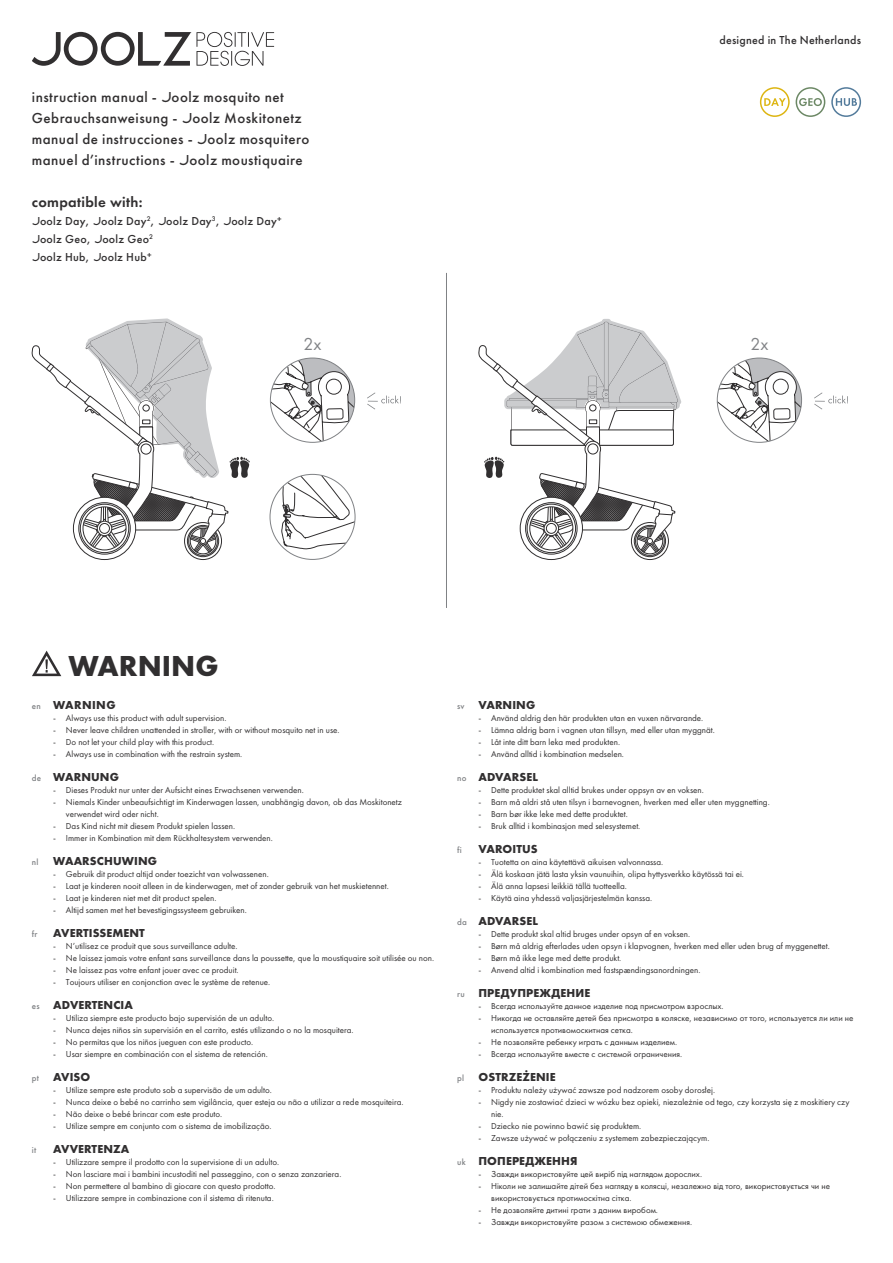
<style>
.page{position:relative;width:893px;height:1263px;background:#fff}
.page>*{position:absolute;margin:0;border:0;box-sizing:border-box;transform-origin:0 0}
.t1{font:700 30px "Futura PT";color:#312f30}
.t2{font:18px "Futura PT Joolz";color:#808285}
.t3{font:500 15px/21px "Futura PT Joolz";letter-spacing:.03em;color:#312f30}
.t4{font:15px "Futura PT Joolz Demi";letter-spacing:.02em;color:#312f30}
.t5{font:700 12px "Futura PT";letter-spacing:.01em;color:#312f30}
.t6{font:500 12px/18px "Futura PT Joolz";letter-spacing:.02em;color:#312f30}
.t7{font:700 12px "Futura PT";letter-spacing:.03em;color:#312f30}
.t8{font:9px/12px "Futura PT Joolz";color:#312f30}
.t9{font:9px/12px "Futura PT";color:#312f30}
.t10{font:500 9px "Futura PT Joolz";letter-spacing:.03em;color:#808285}
</style>
<div class="page">
<hr style="left:446px;top:273px;width:1px;height:335px;background:#808285">
<svg style="left:281px;top:474px;width:74px;height:75px"></svg>
<svg style="left:31px;top:318px;width:219px;height:242px"></svg>
<svg style="left:270px;top:358px;width:85px;height:84px"></svg>
<svg style="left:717px;top:358px;width:84px;height:84px"></svg>
<svg style="left:32px;top:651px;width:29px;height:25px"></svg>
<svg style="left:32px;top:32px;width:242px;height:34px"></svg>
<svg style="left:814px;top:392px;width:34px;height:17px"></svg>
<svg style="left:367px;top:392px;width:34px;height:17px"></svg>
<div style="left:760px;top:87px;width:30px;height:30px;border:2px solid #ddb511;border-radius:50%"></div>
<svg style="left:764px;top:98px;width:22px;height:8px"></svg>
<div style="left:796px;top:87px;width:29px;height:30px;border:2px solid #6c8865;border-radius:50%"></div>
<svg style="left:799px;top:98px;width:23px;height:8px"></svg>
<div style="left:831px;top:87px;width:30px;height:30px;border:2px solid #537b9b;border-radius:50%"></div>
<svg style="left:836px;top:98px;width:21px;height:8px"></svg>
<svg style="left:478px;top:319px;width:203px;height:241px"></svg>
<div style="left:546px;top:523px;width:10px;height:10px;background:#fff;border-radius:50%"></div>
<div style="left:546px;top:523px;width:11px;height:11px;border:1px solid #312f30;border-radius:50%"></div>
<h3 class="t3" style="left:32px;top:84px;width:279px">instruction manual - Joolz mosquito net Gebrauchsanweisung - Joolz Moskitonetz manual de instrucciones - Joolz mosquitero manuel d’instructions - Joolz moustiquaire</h3>
<h3 class="t4" style="left:32px;top:189px;width:112px">compatible with:</h3>
<h3 class="t6" style="left:32px;top:210px;width:251px">Joolz Day, Joolz Day<sup>2</sup>, Joolz Day<sup>3</sup>, Joolz Day<sup>+<br></sup>Joolz Geo, Joolz Geo<sup>2<br></sup>Joolz Hub, Joolz Hub<sup>+</sup></h3>
<h3 class="t6" style="left:719px;top:29px;width:143px">designed in The Netherlands</h3>
<h2 class="t2" style="left:303px;top:331px;width:20px">2x</h2>
<h2 class="t2" style="left:750px;top:331px;width:20px">2x</h2>
<p class="t10" style="left:32px;top:699px;width:10px">en</p>
<p class="t10" style="left:32px;top:771px;width:11px">de</p>
<p class="t10" style="left:32px;top:855px;width:8px">nl</p>
<p class="t10" style="left:32px;top:927px;width:7px">fr</p>
<p class="t10" style="left:32px;top:999px;width:9px">es</p>
<p class="t10" style="left:32px;top:1071px;width:9px">pt</p>
<p class="t10" style="left:32px;top:1143px;width:6px">it</p>
<h1 class="t1" style="left:68px;top:647px;width:152px">WARNING</h1>
<h3 class="t7" style="left:53px;top:698px;width:64px">WARNING</h3>
<p class="t8" style="left:53px;top:712px;width:175px">- Always use this product with adult supervision.</p>
<p class="t8" style="left:53px;top:724px;width:288px">- Never leave children unattended in stroller, with or without mosquito net in use.</p>
<p class="t8" style="left:53px;top:736px;width:163px">- Do not let your child play with this product.</p>
<p class="t8" style="left:53px;top:748px;width:191px">- Always use in combination with the restrain system.</p>
<h3 class="t5" style="left:53px;top:770px;width:67px">WARNUNG</h3>
<p class="t8" style="left:53px;top:784px;width:252px">- Dieses Produkt nur unter der Aufsicht eines Erwachsenen verwenden.</p>
<p class="t8" style="left:66px;top:796px;width:338px;text-indent:-13px">- Niemals Kinder unbeaufsichtigt im Kinderwagen lassen, unabhängig davon, ob das Moskitonetz verwendet wird oder nicht.</p>
<p class="t8" style="left:53px;top:820px;width:183px">- Das Kind nicht mit diesem Produkt spielen lassen.</p>
<p class="t8" style="left:53px;top:832px;width:221px">- Immer in Kombination mit dem Rückhaltesystem verwenden.</p>
<h3 class="t5" style="left:53px;top:854px;width:105px">WAARSCHUWING</h3>
<p class="t8" style="left:53px;top:868px;width:217px">- Gebruik dit product altijd onder toezicht van volwassenen.</p>
<p class="t8" style="left:53px;top:880px;width:337px">- Laat je kinderen nooit alleen in de kinderwagen, met of zonder gebruik van het muskietennet.</p>
<p class="t8" style="left:53px;top:892px;width:165px">- Laat je kinderen niet met dit product spelen.</p>
<p class="t8" style="left:53px;top:904px;width:195px">- Altijd samen met het bevestigingssysteem gebruiken.</p>
<h3 class="t5" style="left:53px;top:926px;width:93px">AVERTISSEMENT</h3>
<p class="t8" style="left:53px;top:940px;width:186px">- N’utilisez ce produit que sous surveillance adulte.</p>
<p class="t8" style="left:53px;top:952px;width:382px">- Ne laissez jamais votre enfant sans surveillance dans la poussette, que la moustiquaire soit utilisée ou non.</p>
<p class="t8" style="left:53px;top:964px;width:187px">- Ne laissez pas votre enfant jouer avec ce produit.</p>
<p class="t8" style="left:53px;top:976px;width:219px">- Toujours utiliser en conjonction avec le système de retenue.</p>
<h3 class="t5" style="left:53px;top:998px;width:81px">ADVERTENCIA</h3>
<p class="t8" style="left:53px;top:1012px;width:222px">- Utiliza siempre este producto bajo supervisión de un adulto.</p>
<p class="t8" style="left:53px;top:1024px;width:302px">- Nunca dejes niños sin supervisión en el carrito, estés utilizando o no la mosquitera.</p>
<p class="t8" style="left:53px;top:1036px;width:202px">- No permitas que los niños jueguen con este producto.</p>
<p class="t8" style="left:53px;top:1048px;width:216px">- Usar siempre en combinación con el sistema de retención.</p>
<h3 class="t5" style="left:53px;top:1070px;width:39px">AVISO</h3>
<p class="t8" style="left:53px;top:1084px;width:220px">- Utilize sempre este produto sob a supervisão de um adulto.</p>
<p class="t8" style="left:53px;top:1096px;width:352px">- Nunca deixe o bebé no carrinho sem vigilância, quer esteja ou não a utilizar a rede mosquiteira.</p>
<p class="t8" style="left:53px;top:1108px;width:171px">- Não deixe o bebé brincar com este produto.</p>
<p class="t8" style="left:53px;top:1120px;width:220px">- Utilize sempre em conjunto com o sistema de imobilização.</p>
<h3 class="t5" style="left:53px;top:1142px;width:78px">AVVERTENZA</h3>
<p class="t8" style="left:53px;top:1156px;width:228px">- Utilizzare sempre il prodotto con la supervisione di un adulto.</p>
<p class="t8" style="left:53px;top:1168px;width:290px">- Non lasciare mai i bambini incustoditi nel passeggino, con o senza zanzariera.</p>
<p class="t8" style="left:53px;top:1180px;width:224px">- Non permettere al bambino di giocare con questo prodotto.</p>
<p class="t8" style="left:53px;top:1192px;width:222px">- Utilizzare sempre in combinazione con il sistema di ritenuta.</p>
<p class="t10" style="left:457px;top:699px;width:9px">sv</p>
<p class="t10" style="left:457px;top:771px;width:11px">no</p>
<p class="t10" style="left:457px;top:843px;width:6px">fi</p>
<p class="t10" style="left:457px;top:915px;width:11px">da</p>
<p class="t10" style="left:457px;top:987px;width:9px">ru</p>
<p class="t10" style="left:457px;top:1071px;width:9px">pl</p>
<p class="t10" style="left:457px;top:1155px;width:10px">uk</p>
<h3 class="t5" style="left:478px;top:698px;width:58px">VARNING</h3>
<p class="t8" style="left:478px;top:712px;width:226px">- Använd aldrig den här produkten utan en vuxen närvarande.</p>
<p class="t8" style="left:478px;top:724px;width:238px">- Lämna aldrig barn i vagnen utan tillsyn, med eller utan myggnät.</p>
<p class="t8" style="left:478px;top:736px;width:143px">- Låt inte ditt barn leka med produkten.</p>
<p class="t8" style="left:478px;top:748px;width:147px">- Använd alltid i kombination medselen.</p>
<h3 class="t5" style="left:478px;top:770px;width:61px">ADVARSEL</h3>
<p class="t8" style="left:478px;top:784px;width:227px">- Dette produktet skal alltid brukes under oppsyn av en voksen.</p>
<p class="t8" style="left:478px;top:796px;width:293px">- Barn må aldri stå uten tilsyn i barnevognen, hverken med eller uten myggnetting.</p>
<p class="t8" style="left:478px;top:808px;width:151px">- Barn bør ikke leke med dette produktet.</p>
<p class="t8" style="left:478px;top:820px;width:163px">- Bruk alltid i kombinasjon med selesystemet.</p>
<h3 class="t5" style="left:478px;top:842px;width:61px">VAROITUS</h3>
<p class="t8" style="left:478px;top:856px;width:186px">- Tuotetta on aina käytettävä aikuisen valvonnassa.</p>
<p class="t8" style="left:478px;top:868px;width:267px">- Älä koskaan jätä lasta yksin vaunuihin, olipa hyttysverkko käytössä tai ei.</p>
<p class="t8" style="left:478px;top:880px;width:150px">- Älä anna lapsesi leikkiä tällä tuotteella.</p>
<p class="t8" style="left:478px;top:892px;width:175px">- Käytä aina yhdessä valjasjärjestelmän kanssa.</p>
<h3 class="t5" style="left:478px;top:914px;width:61px">ADVARSEL</h3>
<p class="t8" style="left:478px;top:928px;width:213px">- Dette produkt skal altid bruges under opsyn af en voksen.</p>
<p class="t8" style="left:478px;top:940px;width:353px">- Børn må aldrig efterlades uden opsyn i klapvognen, hverken med eller uden brug af myggenettet.</p>
<p class="t8" style="left:478px;top:952px;width:144px">- Børn må ikke lege med dette produkt.</p>
<p class="t8" style="left:478px;top:964px;width:223px">- Anvend altid i kombination med fastspændingsanordningen.</p>
<h3 class="t5" style="left:478px;top:986px;width:113px">ПРЕДУПРЕЖДЕНИЕ</h3>
<p class="t9" style="left:478px;top:1000px;width:247px">- Всегда используйте данное изделие под присмотром взрослых.</p>
<p class="t9" style="left:491px;top:1012px;width:364px;text-indent:-13px">- Никогда не оставляйте детей без присмотра в коляске, независимо от того, используется ли или не используется противомоскитная сетка.</p>
<p class="t9" style="left:478px;top:1036px;width:200px">- Не позволяйте ребенку играть с данным изделием.</p>
<p class="t9" style="left:478px;top:1048px;width:205px">- Всегда используйте вместе с системой ограничения.</p>
<h3 class="t5" style="left:478px;top:1070px;width:79px">OSTRZEŻENIE</h3>
<p class="t8" style="left:478px;top:1084px;width:238px">- Produktu należy używać zawsze pod nadzorem osoby dorosłej.</p>
<p class="t8" style="left:491px;top:1096px;width:360px;text-indent:-13px">- Nigdy nie zostawiać dzieci w wózku bez opieki, niezależnie od tego, czy korzysta się z moskitiery czy nie.</p>
<p class="t8" style="left:478px;top:1120px;width:164px">- Dziecko nie powinno bawić się produktem.</p>
<p class="t8" style="left:478px;top:1132px;width:233px">- Zawsze używać w połączeniu z systemem zabezpieczającym.</p>
<h3 class="t5" style="left:478px;top:1154px;width:101px">ПОПЕРЕДЖЕННЯ</h3>
<p class="t9" style="left:478px;top:1168px;width:225px">- Завжди використовуйте цей виріб під наглядом дорослих.</p>
<p class="t9" style="left:491px;top:1180px;width:340px;text-indent:-13px">- Ніколи не залишайте дітей без нагляду в колясці, незалежно від того, використовується чи не використовується протимоскітна сітка.</p>
<p class="t9" style="left:478px;top:1204px;width:181px">- Не дозволяйте дитині грати з даним виробом.</p>
<p class="t9" style="left:478px;top:1216px;width:215px">- Завжди використовуйте разом з системою обмеження.</p>
</div>
